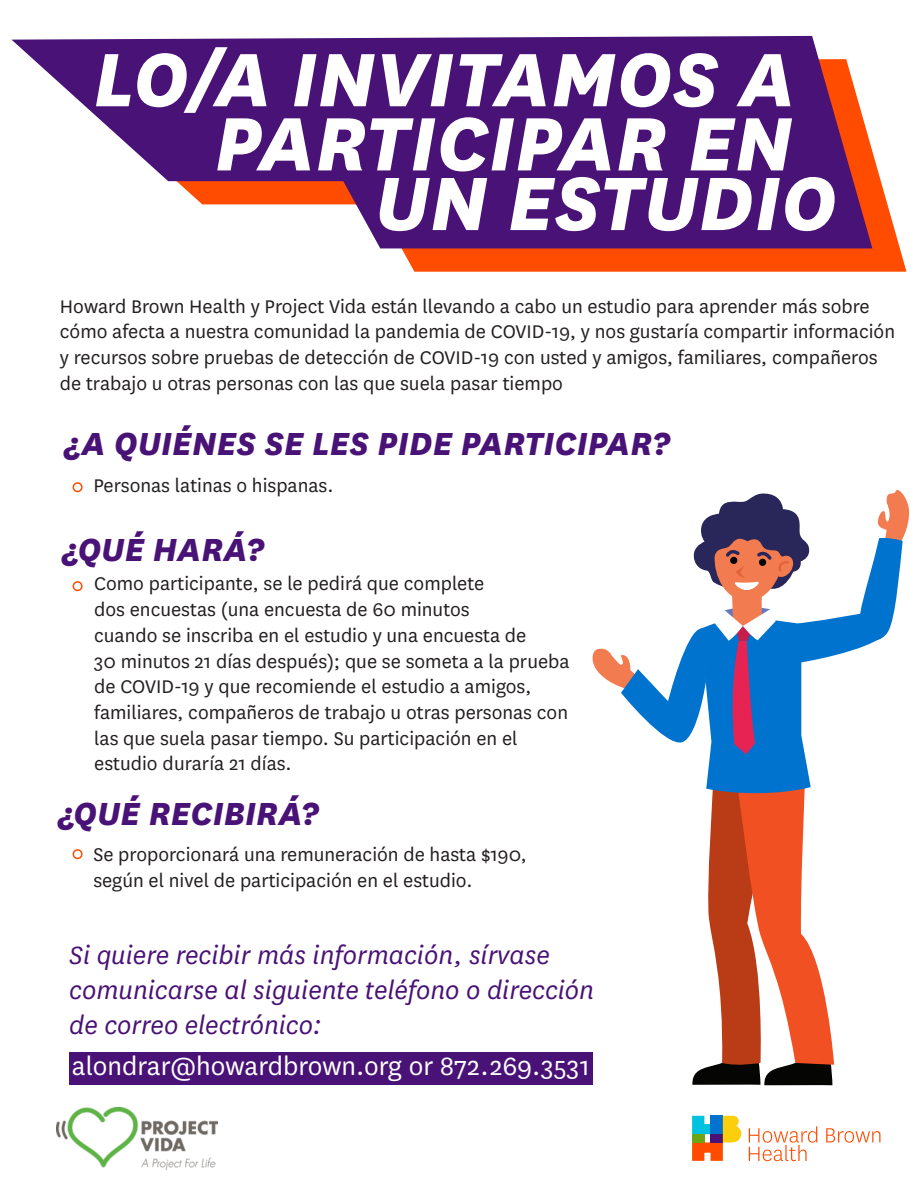
<style>
.page{position:relative;width:918px;height:1188px;background:#fff}
.page>*{position:absolute;margin:0;border:0;box-sizing:border-box;transform-origin:0 0}
.t1{font:italic 800 88.35px/64.2px "National";color:#fff;text-align:right}
.t2{font:italic 800 37.35px "National";color:#491276}
.t3{font:italic 29.25px/35px "National";color:#491276}
.t4{font:29.25px "National";color:#fff}
.t5{font:21.45px/25.7px "National";color:#231f20}
</style>
<div class="page">
<svg style="left:380px;top:150px;width:527px;height:122px;fill:#ff4c00"></svg>
<svg style="left:11px;top:36px;width:861px;height:212px;fill:#491276"></svg>
<svg style="left:826px;top:1128px;width:54px;height:15px"></svg>
<svg style="left:749px;top:1126px;width:68px;height:35px"></svg>
<svg style="left:692px;top:1116px;width:49px;height:45px"></svg>
<img style="left:57px;top:1107px;width:160px;height:63px">
<svg style="left:592px;top:490px;width:317px;height:595px"></svg>
<div style="left:69px;top:1052px;width:524px;height:33px;background:#491276"></div>
<div style="left:73px;top:482px;width:10px;height:10px;border:2px solid #ff4c00;border-radius:50%"></div>
<div style="left:73px;top:581px;width:10px;height:10px;border:2px solid #ff4c00;border-radius:50%"></div>
<div style="left:73px;top:849px;width:10px;height:10px;border:2px solid #ff4c00;border-radius:50%"></div>
<h1 class="t1" style="left:93px;top:41px;width:704px">LO/A INVITAMOS A<br>PARTICIPAR EN</h1>
<h1 class="t1" style="left:375px;top:165px;width:464px">UN ESTUDIO</h1>
<p class="t5" style="left:60px;top:292px;width:837px">Howard Brown Health y Project Vida están llevando a cabo un estudio para aprender más sobre cómo afecta a nuestra comunidad la pandemia de COVID-19, y nos gustaría compartir información y recursos sobre pruebas de detección de COVID-19 con usted y amigos, familiares, compañeros de trabajo u otras personas con las que suela pasar tiempo</p>
<h2 class="t2" style="left:64px;top:417px;width:608px">¿A QUIÉNES SE LES PIDE PARTICIPAR?</h2>
<p class="t5" style="left:93px;top:471px;width:242px">Personas latinas o hispanas.</p>
<h2 class="t2" style="left:62px;top:523px;width:204px">¿QUÉ HARÁ?</h2>
<p class="t5" style="left:94px;top:570px;width:477px">Como participante, se le pedirá que complete<br>dos encuestas (una encuesta de 60 minutos<br>cuando se inscriba en el estudio y una encuesta de<br>30 minutos 21 días después); que se someta a la prueba de COVID-19 y que recomiende el estudio a amigos, familiares, compañeros de trabajo u otras personas con las que suela pasar tiempo. Su participación en el estudio duraría 21 días.</p>
<h2 class="t2" style="left:58px;top:787px;width:263px">¿QUÉ RECIBIRÁ?</h2>
<p class="t5" style="left:93px;top:841px;width:435px">Se proporcionará una remuneración de hasta $190, según el nivel de participación en el estudio.</p>
<h3 class="t3" style="left:69px;top:937px;width:526px">Si quiere recibir más información, sírvase comunicarse al siguiente teléfono o dirección de correo electrónico:</h3>
<h3 class="t4" style="left:72px;top:1047px;width:519px">alondrar@howardbrown.org or 872.269.3531</h3>
</div>
